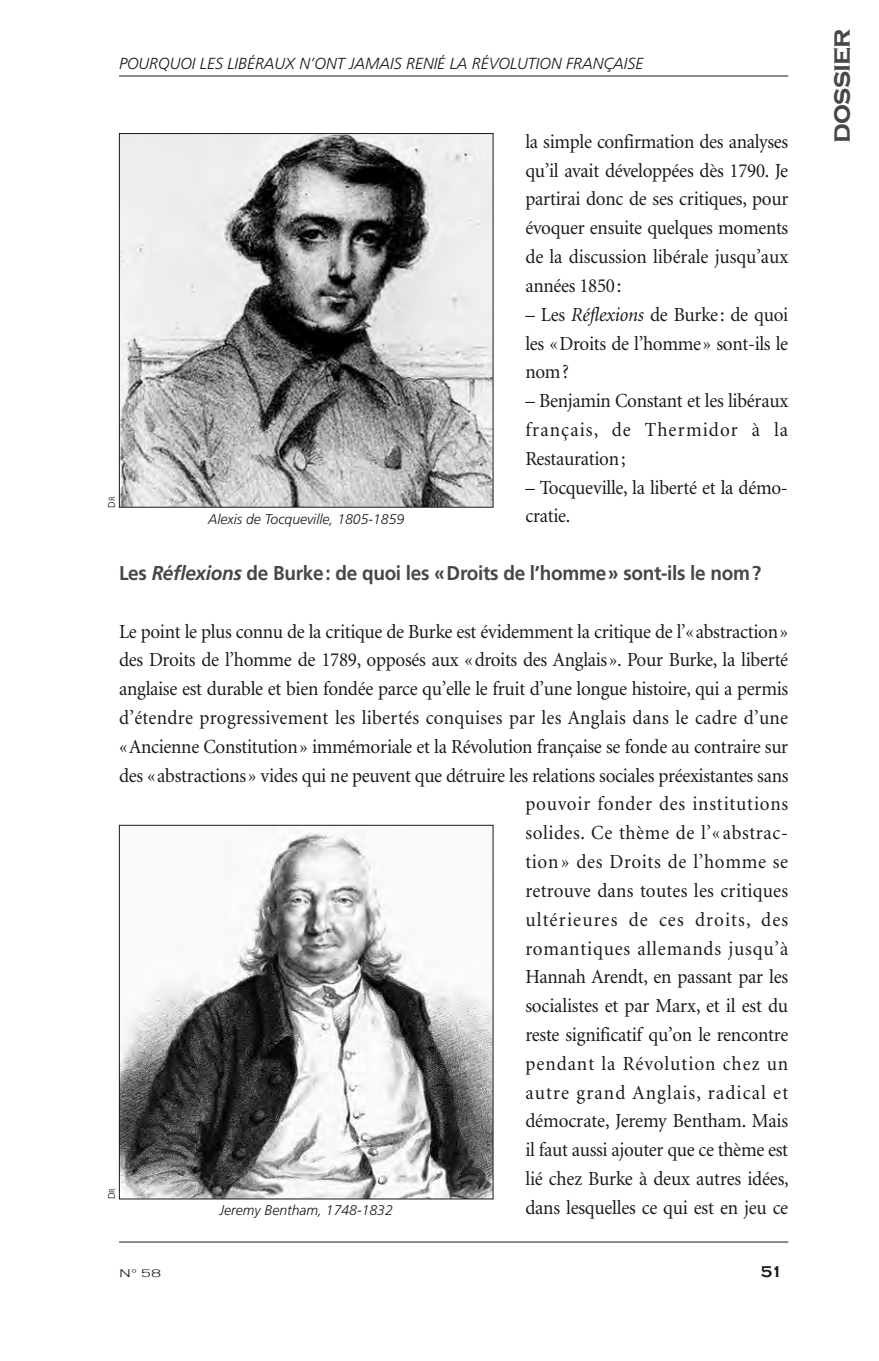
<style>
.page{position:relative;width:879px;height:1361px;background:#fff}
.page>*{position:absolute;margin:0;border:0;box-sizing:border-box;transform-origin:0 0}
.t1{font:700 28px "Copperplate Gothic";letter-spacing:-.03em;color:#474747}
.t2{font:20px/28.8px "Minion";letter-spacing:-.015em;color:#191919;text-align:justify;scale:.95 1}
.t3{font:700 20px "Frutiger";letter-spacing:-.015em;color:#474747;scale:.95 1}
.t4{font:italic 300 16px "Frutiger";color:#191919}
.t5{font:700 16px "Copperplate Gothic";color:#191919}
.t6{font:italic 300 14px "Frutiger";color:#191919}
.t7{font:300 11.2px "Copperplate Gothic";color:#191919;scale:1.25 1}
.t8{font:300 10px "Frutiger";color:#191919}
.s1{font-size:8.4px}
.s2{font-style:italic}
</style>
<div class="page">
<hr style="left:119px;top:76px;width:669px;height:1px;background:#191919">
<hr style="left:119px;top:1241px;width:669px;height:1px;background:#191919">
<img style="left:121px;top:135px;width:370px;height:370px">
<div style="left:119px;top:133px;width:374px;height:374px;border:1px solid #191919"></div>
<img style="left:121px;top:831px;width:370px;height:366px">
<div style="left:119px;top:825px;width:374px;height:374px;border:1px solid #191919"></div>
<p class="t4" style="left:119px;top:57px;width:526px">POURQUOI LES LIBÉRAUX N’ONT JAMAIS RENIÉ LA RÉVOLUTION FRANÇAISE</p>
<p class="t8" style="left:108px;top:507px;width:13px;rotate:-90deg">D<span class="s1">R</span></p>
<p class="t6" style="left:208px;top:513px;width:198px">Alexis de Tocqueville, 1805-1859</p>
<p class="t2" style="left:525px;top:129px;width:278px">la simple confirmation des analyses qu’il avait développées dès 1790. Je partirai donc de ses critiques, pour évoquer ensuite quelques moments de la discussion libérale jusqu’aux années 1850:</p>
<p class="t2" style="left:525px;top:302px;width:278px">– Les <span class="s2">Réflexions</span> de Burke: de quoi les «Droits de l’homme» sont-ils le nom?</p>
<p class="t2" style="left:525px;top:388px;width:278px">– Benjamin Constant et les libéraux français, de Thermidor à la Restauration;</p>
<p class="t2" style="left:525px;top:474px;width:278px">– Tocqueville, la liberté et la démo&shy;cratie.</p>
<p class="t3" style="left:119px;top:561px;width:677px">Les <span class="s2">Réflexions</span> de Burke: de quoi les «Droits de l’homme» sont-ils le nom?</p>
<p class="t2" style="left:119px;top:618px;width:706px;text-align:right">Le point le plus connu de la critique de Burke est évidemment la critique de l’«abstraction» des Droits de l’homme de 1789, opposés aux «droits des Anglais». Pour Burke, la liberté anglaise est durable et bien fondée parce qu’elle le fruit d’une longue histoire, qui a permis d’étendre progressivement les libertés conquises par les Anglais dans le cadre d’une «Ancienne Constitution» immémoriale et la Révolution française se fonde au contraire sur des «abstractions» vides qui ne peuvent que détruire les relations sociales préexistantes sans pouvoir fonder des institutions<br>solides. Ce thème de l’« abstrac-<br>tion » des Droits de l’homme se<br>retrouve dans toutes les critiques<br>ultérieures de ces droits, des<br>romantiques allemands jusqu’à<br>Hannah Arendt, en passant par les<br>socialistes et par Marx, et il est du<br>reste significatif qu’on le rencontre<br>pendant la Révolution chez un<br>autre grand Anglais, radical et<br>démocrate, Jeremy Bentham. Mais<br>il faut aussi ajouter que ce thème est<br>lié chez Burke à deux autres idées,<br>dans lesquelles ce qui est en jeu ce</p>
<p class="t8" style="left:108px;top:1199px;width:13px;rotate:-90deg">D<span class="s1">R</span></p>
<p class="t6" style="left:220px;top:1205px;width:175px">Jeremy Bentham, 1748-1832</p>
<p class="t7" style="left:119px;top:1266px;width:35px">N° 58</p>
<p class="t5" style="left:760px;top:1262px;width:23px">51</p>
<h1 class="t1" style="left:825px;top:143px;width:116px;rotate:-90deg">dossier</h1>
</div>
